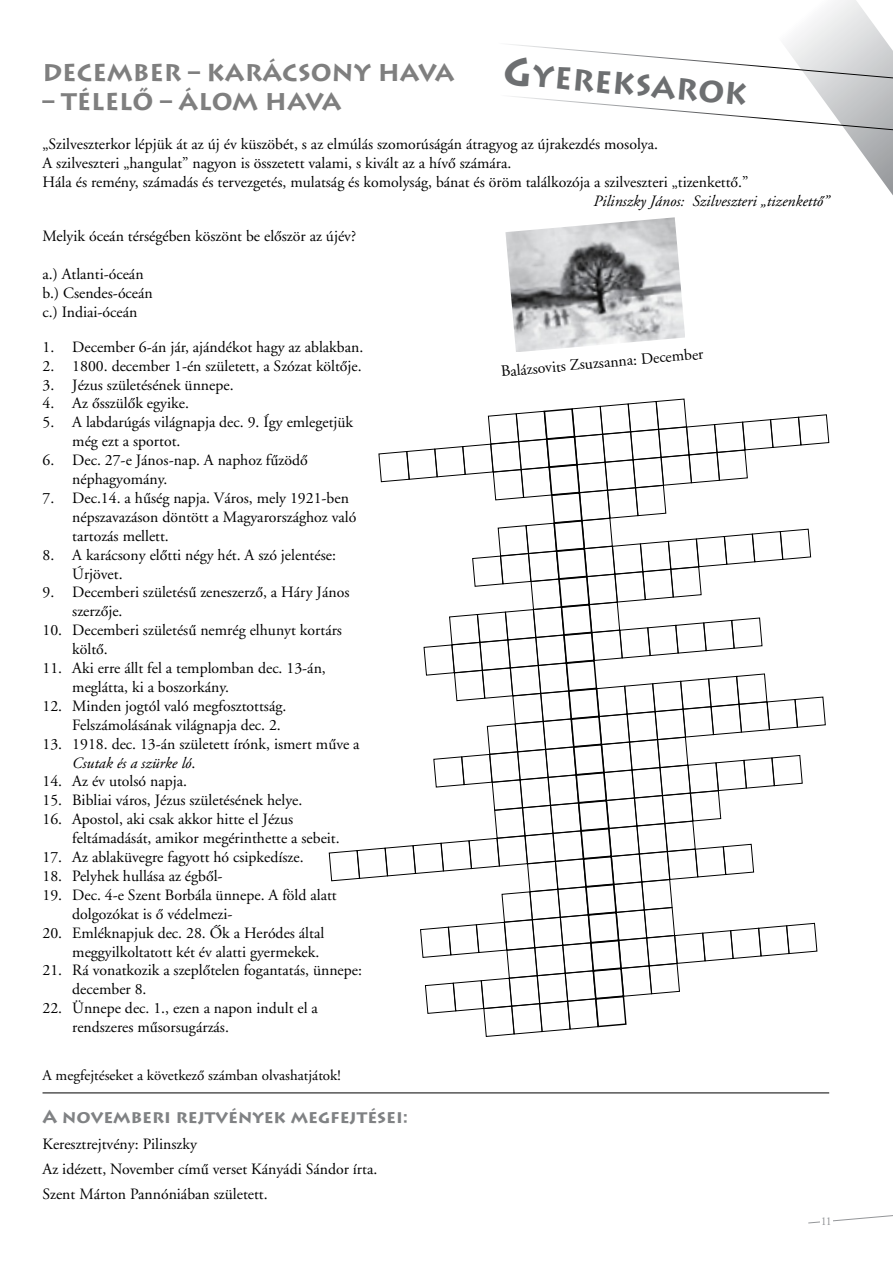
<style>
.page{position:relative;width:893px;height:1263px;background:#fff}
.page>*{position:absolute;margin:0;border:0;box-sizing:border-box;transform-origin:0 0}
.t1{font:700 30.3px "Lithos Pro";color:#6d6f71}
.t2{font:700 24px "Lithos Pro";color:#7f7f7f}
.t3{font:700 18px "Lithos Pro";color:#808284}
.t4{font:15.75px/18.9px "H Adobe Garamond Regular A";color:#000}
.t5{font:15.75px "H Adobe Garamond Italic A";color:#000}
.t6{font:15px "H Adobe Garamond Regular A";color:#000}
.t7{font:12px "H Adobe Garamond Regular A";color:#939598}
.s1{font-size:39.45px}
.s2{font-family:"H Adobe Garamond Regular A"}
</style>
<div class="page">
<hr style="left:43px;top:1092px;width:786px;height:1px;background:#000">
<svg style="left:509px;top:0;width:384px;height:195px"></svg>
<img style="left:505px;top:217px;width:180px;height:135px">
<svg style="left:328px;top:398px;width:502px;height:639px"></svg>
<svg style="left:808px;top:1215px;width:85px;height:9px"></svg>
<div style="left:820px;top:1212px;width:13px;height:17px;background:#fff"></div>
<h1 class="t1" style="left:505px;top:55px;width:246px;rotate:5deg"><span class="s1">G</span>yEREKSAROK</h1>
<p class="t4" style="left:43px;top:135px;width:707px">„Szilveszterkor lépjük át az új év küszöbét, s az elmúlás szomorúságán átragyog az újrakezdés mosolya.<br>A szilveszteri „hangulat” nagyon is összetett valami, s kivált az a hívô számára.<br>Hála és remény, számadás és tervezgetés, mulatság és komolyság, bánat és öröm találkozója a szilveszteri „tizenkettô.”</p>
<p class="t5" style="left:593px;top:192px;width:237px">Pilinszky János: Szilveszteri „tizenkettô”</p>
<h2 class="t2" style="left:43px;top:58px;width:414px">DECEMBER – KARÁCSONY HAVA</h2>
<h2 class="t2" style="left:43px;top:87px;width:301px">– TÉLELŐ – ÁLOM HAVA</h2>
<p class="t4" style="left:43px;top:227px;width:315px">Melyik óceán térségében köszönt be elôször az újév?</p>
<p class="t4" style="left:43px;top:265px;width:112px">a.) Atlanti-óceán b.) Csendes-óceán c.) Indiai-óceán</p>
<p class="t4" style="left:43px;top:338px;width:322px">1. December 6-án jár, ajándékot hagy az ablakban.</p>
<p class="t4" style="left:43px;top:357px;width:321px">2. 1800. december 1-én született, a Szózat költôje.</p>
<p class="t4" style="left:43px;top:375px;width:193px">3. Jézus születésének ünnepe.</p>
<p class="t4" style="left:43px;top:394px;width:148px">4. Az ôsszülôk egyike.</p>
<p class="t4" style="left:72px;top:413px;width:282px;text-indent:-30px">5. A labdarúgás világnapja dec. 9. Így emlegetjük még ezt a sportot.</p>
<p class="t4" style="left:72px;top:451px;width:237px;text-indent:-30px">6. Dec. 27-e János-nap. A naphoz fûzödô néphagyomány.</p>
<p class="t4" style="left:72px;top:489px;width:286px;text-indent:-30px">7. Dec.14. a hûség napja. Város, mely 1921-ben népszavazáson döntött a Magyarországhoz való tartozás mellett.</p>
<p class="t4" style="left:72px;top:546px;width:265px;text-indent:-30px">8. A karácsony elôtti négy hét. A szó jelentése:<br>Úrjövet.</p>
<p class="t4" style="left:72px;top:583px;width:279px;text-indent:-30px">9. Decemberi születésû zeneszerzô, a Háry János szerzôje.</p>
<p class="t4" style="left:72px;top:621px;width:271px;text-indent:-30px">10. Decemberi születésû nemrég elhunyt kortárs költô.</p>
<p class="t4" style="left:72px;top:659px;width:255px;text-indent:-30px">11. Aki erre állt fel a templomban dec. 13-án, meglátta, ki a boszorkány.</p>
<p class="t4" style="left:72px;top:697px;width:216px;text-indent:-30px">12. Minden jogtól való megfosztottság.<br>Felszámolásának világnapja dec. 2.</p>
<p class="t4" style="left:43px;top:735px;width:319px">13. 1918. dec. 13-án született írónk, ismert mûve a</p>
<p class="t5" style="left:72px;top:754px;width:125px">Csutak és a szürke ló<span class="s2">.</span></p>
<p class="t4" style="left:43px;top:772px;width:146px">14. Az év utolsó napja.</p>
<p class="t4" style="left:43px;top:791px;width:261px">15. Bibliai város, Jézus születésének helye.</p>
<p class="t4" style="left:72px;top:810px;width:269px;text-indent:-30px">16. Apostol, aki csak akkor hitte el Jézus feltámadását, amikor megérinthette a sebeit.</p>
<p class="t4" style="left:43px;top:848px;width:263px">17. Az ablaküvegre fagyott hó csipkedísze.</p>
<p class="t4" style="left:43px;top:867px;width:182px">18. Pelyhek hullása az égbôl-</p>
<p class="t4" style="left:72px;top:886px;width:266px;text-indent:-30px">19. Dec. 4-e Szent Borbála ünnepe. A föld alatt dolgozókat is ô védelmezi-</p>
<p class="t4" style="left:72px;top:924px;width:253px;text-indent:-30px">20. Emléknapjuk dec. 28. Ôk a Heródes által meggyilkoltatott két év alatti gyermekek.</p>
<p class="t4" style="left:72px;top:961px;width:291px;text-indent:-30px">21. Rá vonatkozik a szeplôtelen fogantatás, ünnepe: december 8.</p>
<p class="t4" style="left:72px;top:999px;width:247px;text-indent:-30px">22. Ünnepe dec. 1., ezen a napon indult el a rendszeres mûsorsugárzás.</p>
<p class="t6" style="left:43px;top:1067px;width:300px">A megfejtéseket a következô számban olvashatjátok!</p>
<p class="t3" style="left:43px;top:1106px;width:367px">A novemberi rejtvények megfejtései:</p>
<p class="t4" style="left:43px;top:1131px;width:336px;line-height:25.3px">Keresztrejtvény: Pilinszky<br>Az idézett, November címû verset Kányádi Sándor írta.<br>Szent Márton Pannóniában született.</p>
<p class="t4" style="left:500px;top:362px;width:205px;rotate:-5deg">Balázsovits Zsuzsanna: December</p>
<p class="t7" style="left:821px;top:1215px;width:13px">11</p>
</div>
